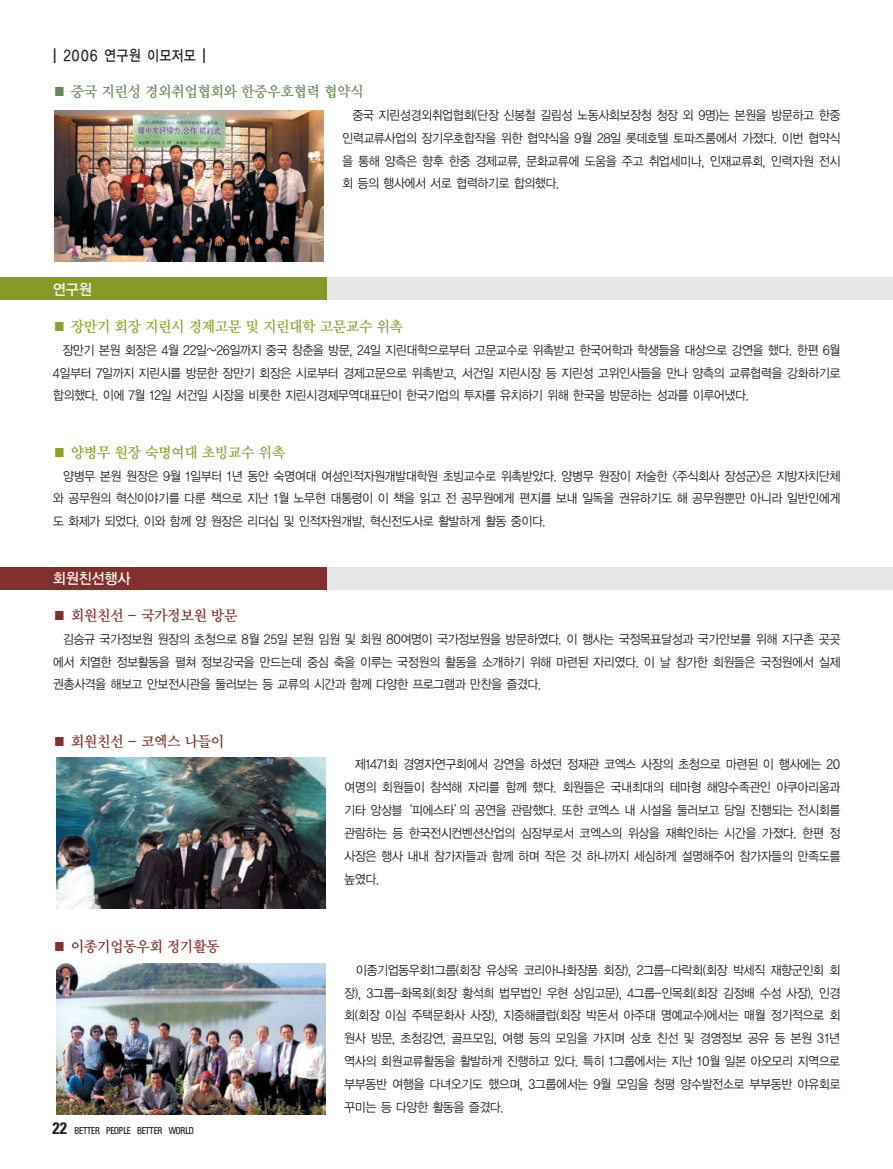
<style>
.page{position:relative;width:893px;height:1169px;background:#fff}
.page>*{position:absolute;margin:0;border:0;box-sizing:border-box;transform-origin:0 0}
.t1{font:15px "Y Mj O14";letter-spacing:-.08em;color:#87a529;scale:.95 1}
.t2{font:15px "Y Mj O14";letter-spacing:-.08em;color:#822f2e;scale:.95 1}
.t3{font:15px "Y Mj O14";letter-spacing:-.08em;color:#6b8757;scale:.95 1}
.t4{font:15px "YGO13";letter-spacing:-.035em;color:#231f20;scale:.85 1}
.t5{font:15px "YGO13";letter-spacing:-.075em;color:#fff;scale:.93 1}
.t6{font:12.75px/22.8px "YGO12";letter-spacing:-.105em;color:#231f20;text-align:justify;scale:.93 1}
.t7{font:10.5px "Universal Condensed";color:#231f20}
.s1{font-family:"Frutiger";font-weight:300;font-size:21px}
.s2{font-family:"YGO12"}
.s3{font-family:"Univers";font-weight:700;font-stretch:condensed;font-size:16.5px}
</style>
<div class="page">
<div style="left:0;top:278px;width:892px;height:22px;background:#e6e7e9"></div>
<div style="left:0;top:278px;width:326px;height:22px;background:#879927"></div>
<div style="left:0;top:567px;width:892px;height:22px;background:#e6e7e9"></div>
<div style="left:0;top:567px;width:326px;height:22px;background:#822f2e"></div>
<img style="left:54px;top:110px;width:269px;height:151px">
<img style="left:56px;top:757px;width:270px;height:151px">
<img style="left:56px;top:963px;width:270px;height:151px">
<p class="t4" style="left:53px;top:48px;width:182px"><span class="s1">I</span> 2006 연구원 이모저모 <span class="s1">I</span></p>
<p class="t3" style="left:53px;top:85px;width:329px"><span class="s2">■</span> 중국 지린성 경외취업협회와 한중우호협력 협약식</p>
<p class="t6" style="left:342px;top:104px;width:538px;text-indent:10px">중국 지린성경외취업협회(단장 신봉철 길림성 노동사회보장청 청장 외 9명)는 본원을 방문하고 한중 인력교류사업의 장기우호합작을 위한 협약식을 9월 28일 롯데호텔 토파즈룸에서 가졌다. 이번 협약식 을 통해 양측은 향후 한중 경제교류, 문화교류에 도움을 주고 취업세미나, 인재교류회, 인력자원 전시 회 등의 행사에서 서로 협력하기로 합의했다.</p>
<p class="t5" style="left:53px;top:282px;width:44px">연구원</p>
<p class="t1" style="left:53px;top:320px;width:371px"><span class="s2">■</span> 장만기 회장 지린시 경제고문 및 지린대학 고문교수 위촉</p>
<p class="t6" style="left:53px;top:339px;width:849px;text-indent:10px">장만기 본원 회장은 4월 22일~26일까지 중국 창춘을 방문, 24일 지린대학으로부터 고문교수로 위촉받고 한국어학과 학생들을 대상으로 강연을 했다. 한편 6월 4일부터 7일까지 지린시를 방문한 장만기 회장은 시로부터 경제고문으로 위촉받고, 서건일 지린시장 등 지린성 고위인사들을 만나 양측의 교류협력을 강화하기로 합의했다. 이에 7월 12일 서건일 시장을 비롯한 지린시경제무역대표단이 한국기업의 투자를 유치하기 위해 한국을 방문하는 성과를 이루어냈다.</p>
<p class="t1" style="left:53px;top:445px;width:247px"><span class="s2">■</span> 양병무 원장 숙명여대 초빙교수 위촉</p>
<p class="t6" style="left:53px;top:465px;width:849px;text-indent:10px">양병무 본원 원장은 9월 1일부터 1년 동안 숙명여대 여성인적자원개발대학원 초빙교수로 위촉받았다. 양병무 원장이 저술한 &lt;주식회사 장성군&gt;은 지방자치단체 와 공무원의 혁신이야기를 다룬 책으로 지난 1월 노무현 대통령이 이 책을 읽고 전 공무원에게 편지를 보내 일독을 권유하기도 해 공무원뿐만 아니라 일반인에게 도 화제가 되었다. 이와 함께 양 원장은 리더십 및 인적자원개발, 혁신전도사로 활발하게 활동 중이다.</p>
<p class="t5" style="left:53px;top:571px;width:86px">회원친선행사</p>
<p class="t2" style="left:53px;top:608px;width:197px"><span class="s2">■</span> 회원친선 - 국가정보원 방문</p>
<p class="t6" style="left:53px;top:628px;width:849px;text-indent:10px">김승규 국가정보원 원장의 초청으로 8월 25일 본원 임원 및 회원 80여명이 국가정보원을 방문하였다. 이 행사는 국정목표달성과 국가안보를 위해 지구촌 곳곳 에서 치열한 정보활동을 펼쳐 정보강국을 만드는데 중심 축을 이루는 국정원의 활동을 소개하기 위해 마련된 자리였다. 이 날 참가한 회원들은 국정원에서 실제 권총사격을 해보고 안보전시관을 둘러보는 등 교류의 시간과 함께 다양한 프로그램과 만찬을 즐겼다.</p>
<p class="t2" style="left:53px;top:734px;width:183px"><span class="s2">■</span> 회원친선 - 코엑스 나들이</p>
<p class="t2" style="left:53px;top:939px;width:178px"><span class="s2">■</span> 이종기업동우회 정기활동</p>
<p class="t7" style="left:53px;top:1126px;width:143px"><span class="s3">22</span> BETTER PEOPLE BETTER WORLD</p>
<p class="t6" style="left:344px;top:754px;width:536px;text-indent:11px">제1471회 경영자연구회에서 강연을 하셨던 정재관 코엑스 사장의 초청으로 마련된 이 행사에는 20 여명의 회원들이 참석해 자리를 함께 했다. 회원들은 국내최대의 테마형 해양수족관인 아쿠아리움과 기타 앙상블‘피에스타’의 공연을 관람했다. 또한 코엑스 내 시설을 둘러보고 당일 진행되는 전시회를 관람하는 등 한국전시컨벤션산업의 심장부로서 코엑스의 위상을 재확인하는 시간을 가졌다. 한편 정 사장은 행사 내내 참가자들과 함께 하며 작은 것 하나까지 세심하게 설명해주어 참가자들의 만족도를 높였다.</p>
<p class="t6" style="left:344px;top:959px;width:536px;text-indent:12px">이종기업동우회1그룹(회장 유상옥 코리아나화장품 회장), 2그룹-다락회(회장 박세직 재향군인회 회 장), 3그룹-화목회(회장 황석희 법무법인 우현 상임고문), 4그룹-인목회(회장 김정배 수성 사장), 인경 회(회장 이심 주택문화사 사장), 지중해클럽(회장 박돈서 아주대 명예교수)에서는 매월 정기적으로 회 원사 방문, 초청강연, 골프모임, 여행 등의 모임을 가지며 상호 친선 및 경영정보 공유 등 본원 31년 역사의 회원교류활동을 활발하게 진행하고 있다. 특히 1그룹에서는 지난 10월 일본 아오모리 지역으로 부부동반 여행을 다녀오기도 했으며, 3그룹에서는 9월 모임을 청평 양수발전소로 부부동반 야유회로 꾸미는 등 다양한 활동을 즐겼다.</p>
</div>
